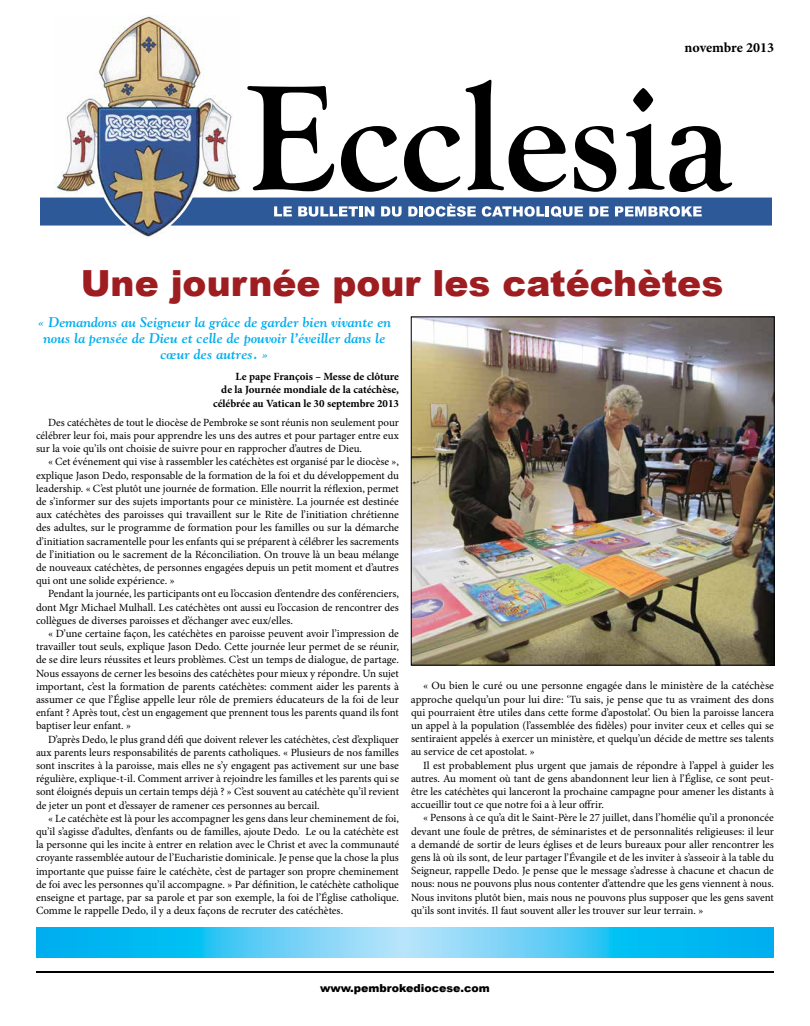
<style>
.page{position:relative;width:810px;height:1026px;background:#fff}
.page>*{position:absolute;margin:0;border:0;box-sizing:border-box;transform-origin:0 0}
.t1{font:900 36px "Arial";color:#9e1d20}
.t2{font:italic 700 14px/16px "Goudy Std";color:#00aeef;text-align:center}
.t3{font:700 14px "Minion Pro";letter-spacing:-.005em;color:#000}
.t4{font:11px/13.2px "Minion Pro";color:#000;text-align:justify}
.t5{font:700 11px/13.2px "Minion Pro";color:#000;text-align:right}
.t6{font:900 11px "Arial";color:#000}
</style>
<div class="page">
<img style="left:54px;top:15px;width:186px;height:222px">
<svg style="left:247px;top:86px;width:87px;height:105px"></svg>
<svg style="left:341px;top:126px;width:56px;height:66px"></svg>
<svg style="left:404px;top:126px;width:56px;height:66px"></svg>
<svg style="left:466px;top:80px;width:100px;height:112px"></svg>
<svg style="left:574px;top:126px;width:42px;height:66px"></svg>
<svg style="left:626px;top:88px;width:106px;height:104px"></svg>
<svg style="left:40px;top:198px;width:732px;height:28px;background:#4e71a5"></svg>
<hr style="left:36px;top:971px;width:738px;height:2px;background:#000">
<img style="left:413px;top:319px;width:359px;height:344px">
<div style="left:411px;top:317px;width:363px;height:348px;border:1px solid #000"></div>
<svg style="left:36px;top:927px;width:738px;height:31px;background:#41c6f4"></svg>
<p class="t3" style="left:685px;top:38px;width:91px">novembre 2013</p>
<h1 class="t1" style="left:81px;top:257px;width:644px">Une journée pour les catéchètes</h1>
<p class="t2" style="left:38px;top:314px;width:355px">« Demandons au Seigneur la grâce de garder bien vivante en nous la pensée de Dieu et celle de pouvoir l’éveiller dans le cœur des autres. »</p>
<p class="t5" style="left:213px;top:370px;width:187px">Le pape François – Messe de clôture<br>de la Journée mondiale de la catéchèse, célébrée au Vatican le 30 septembre 2013</p>
<p class="t4" style="left:36px;top:416px;width:364px;text-indent:12px">Des catéchètes de tout le diocèse de Pembroke se sont réunis non seulement pour célébrer leur foi, mais pour apprendre les uns des autres et pour partager entre eux sur la voie qu’ils ont choisie de suivre pour en rapprocher d’autres de Dieu.</p>
<p class="t4" style="left:36px;top:455px;width:365px;text-indent:12px">« Cet événement qui vise à rassembler les catéchètes est organisé par le diocèse », explique Jason Dedo, responsable de la formation de la foi et du développement du leadership. « C’est plutôt une journée de formation. Elle nourrit la réflexion, permet de s’informer sur des sujets importants pour ce ministère. La journée est destinée aux catéchètes des paroisses qui travaillent sur le Rite de l’initiation chrétienne des adultes, sur le programme de formation pour les familles ou sur la démarche d’initiation sacramentelle pour les enfants qui se préparent à célébrer les sacrements de l’initiation ou le sacrement de la Réconciliation. On trouve là un beau mélange de nouveaux catéchètes, de personnes engagées depuis un petit moment et d’autres qui ont une solide expérience. »</p>
<p class="t4" style="left:36px;top:587px;width:364px;text-indent:12px">Pendant la journée, les participants ont eu l’occasion d’entendre des conférenciers, dont Mgr Michael Mulhall. Les catéchètes ont aussi eu l’occasion de rencontrer des collègues de diverses paroisses et d’échanger avec eux/elles.</p>
<p class="t4" style="left:36px;top:627px;width:365px;text-indent:12px">« D’une certaine façon, les catéchètes en paroisse peuvent avoir l’impression de travailler tout seuls, explique Jason Dedo. Cette journée leur permet de se réunir, de se dire leurs réussites et leurs problèmes. C’est un temps de dialogue, de partage.<br>Nous essayons de cerner les besoins des catéchètes pour mieux y répondre. Un sujet important, c’est la formation de parents catéchètes: comment aider les parents à assumer ce que l’Église appelle leur rôle de premiers éducateurs de la foi de leur enfant ? Après tout, c’est un engagement que prennent tous les parents quand ils font baptiser leur enfant. »</p>
<p class="t4" style="left:36px;top:733px;width:365px;text-indent:12px">D’après Dedo, le plus grand défi que doivent relever les catéchètes, c’est d’expliquer aux parents leurs responsabilités de parents catholiques. « Plusieurs de nos familles sont inscrites à la paroisse, mais elles ne s’y engagent pas activement sur une base régulière, explique-t-il. Comment arriver à rejoindre les familles et les parents qui se sont éloignés depuis un certain temps déjà ? » C’est souvent au catéchète qu’il revient de jeter un pont et d’essayer de ramener ces personnes au bercail.</p>
<p class="t4" style="left:36px;top:812px;width:365px;text-indent:12px">« Le catéchète est là pour les accompagner les gens dans leur cheminement de foi, qu’il s’agisse d’adultes, d’enfants ou de familles, ajoute Dedo. Le ou la catéchète est la personne qui les incite à entrer en relation avec le Christ et avec la communauté croyante rassemblée autour de l’Eucharistie dominicale. Je pense que la chose la plus importante que puisse faire le catéchète, c’est de partager son propre cheminement de foi avec les personnes qu’il accompagne. » Par définition, le catéchète catholique enseigne et partage, par sa parole et par son exemple, la foi de l’Église catholique.<br>Comme le rappelle Dedo, il y a deux façons de recruter des catéchètes.</p>
<p class="t4" style="left:411px;top:679px;width:365px;text-indent:12px">« Ou bien le curé ou une personne engagée dans le ministère de la catéchèse approche quelqu’un pour lui dire: ‘Tu sais, je pense que tu as vraiment des dons qui pourraient être utiles dans cette forme d’apostolat’. Ou bien la paroisse lancera un appel à la population (l’assemblée des fidèles) pour inviter ceux et celles qui se sentiraient appelés à exercer un ministère, et quelqu’un décide de mettre ses talents au service de cet apostolat. »</p>
<p class="t4" style="left:411px;top:759px;width:365px;text-indent:12px">Il est probablement plus urgent que jamais de répondre à l’appel à guider les autres. Au moment où tant de gens abandonnent leur lien à l’Église, ce sont peut&shy;être les catéchètes qui lanceront la prochaine campagne pour amener les distants à accueillir tout ce que notre foi a à leur offrir.</p>
<p class="t4" style="left:411px;top:811px;width:365px;text-indent:12px">« Pensons à ce qu’a dit le Saint-Père le 27 juillet, dans l’homélie qu’il a prononcée devant une foule de prêtres, de séminaristes et de personnalités religieuses: il leur a demandé de sortir de leurs églises et de leurs bureaux pour aller rencontrer les gens là où ils sont, de leur partager l’Évangile et de les inviter à s’asseoir à la table du Seigneur, rappelle Dedo. Je pense que le message s’adresse à chacune et chacun de nous: nous ne pouvons plus nous contenter d’attendre que les gens viennent à nous.<br>Nous invitons plutôt bien, mais nous ne pouvons plus supposer que les gens savent qu’ils sont invités. Il faut souvent aller les trouver sur leur terrain. »</p>
<p class="t6" style="left:320px;top:980px;width:171px">www.pembrokediocese.com</p>
</div>
